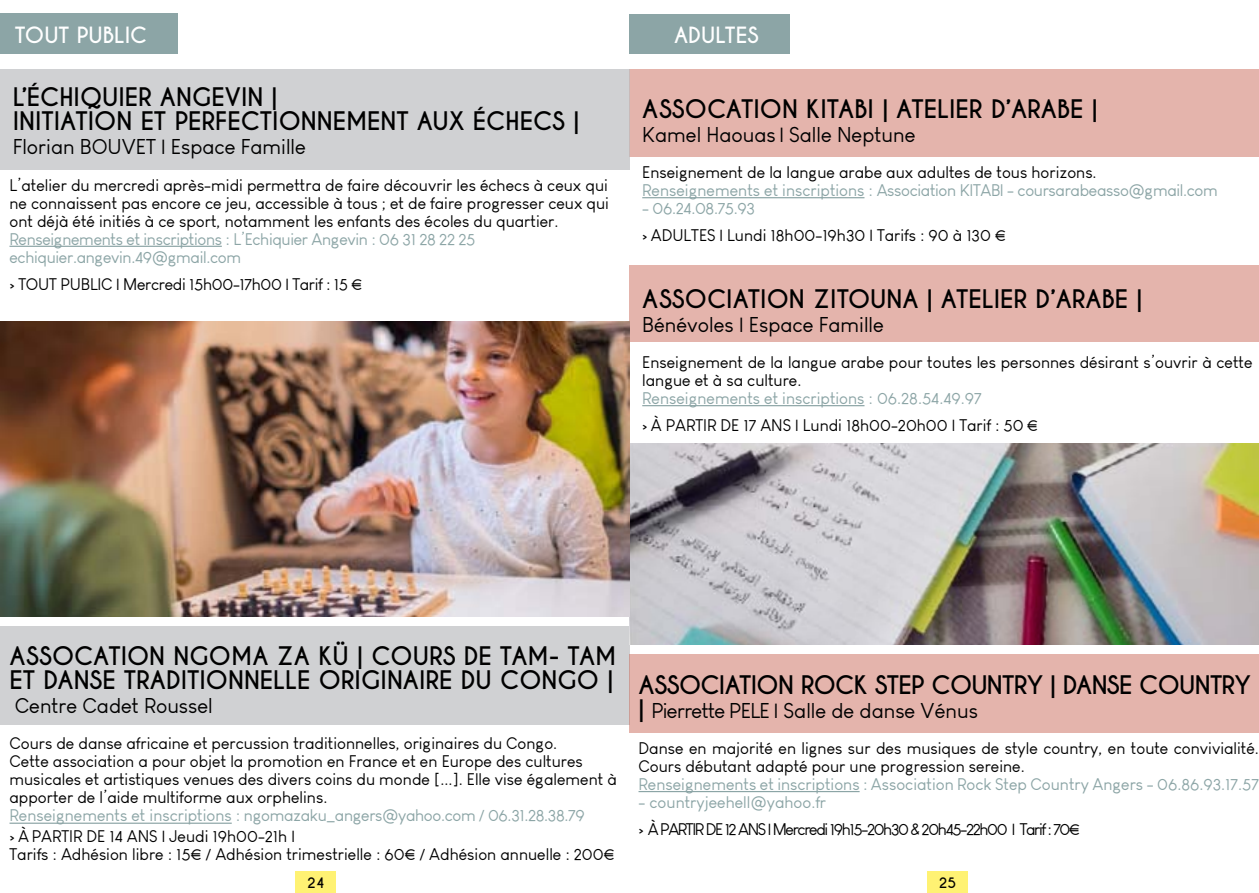
<style>
.page{position:relative;width:1259px;height:893px;background:#fff}
.page>*{position:absolute;margin:0;border:0;box-sizing:border-box;transform-origin:0 0}
.t1{font:700 24px/24px "Caviar Dreams";color:#000}
.t2{font:700 24px "Caviar Dreams";letter-spacing:-.03em;color:#000}
.t3{font:21px "Louis George Cafe";color:#000}
.t4{font:700 21px "Caviar Dreams";color:#fff}
.t5{font:16.5px/18px "Louis George Cafe";color:#000}
.t6{font:16.5px "Louis George Cafe";color:#8ca5a6}
.t7{font:16.5px/18px "Louis George Cafe";letter-spacing:-.02em;color:#8ca5a6}
.t8{font:16.5px "Louis George Cafe";letter-spacing:-.08em;color:#000}
.t9{font:16.5px "Louis George Cafe";letter-spacing:-.02em;color:#000}
.t10{font:700 13.5px "Caviar Dreams";color:#000}
.s1{font-family:"Caviar Dreams";font-weight:700;font-size:24px}
</style>
<div class="page">
<div style="left:296px;top:872px;width:40px;height:21px;background:#fff273"></div>
<div style="left:927px;top:872px;width:40px;height:21px;background:#fff273"></div>
<div style="left:629px;top:265px;width:630px;height:77px;background:#e4b4ac"></div>
<hr style="left:642px;top:405px;width:222px;height:1px;background:#8ca5a6">
<div style="left:629px;top:69px;width:630px;height:87px;background:#e4b4ac"></div>
<hr style="left:642px;top:197px;width:222px;height:1px;background:#8ca5a6">
<div style="left:629px;top:14px;width:161px;height:39px;background:#8ca5a6"></div>
<div style="left:0;top:626px;width:629px;height:98px;background:#d0d1d3"></div>
<div style="left:0;top:69px;width:629px;height:101px;background:#d0d1d3"></div>
<hr style="left:9px;top:246px;width:213px;height:1px;background:#8ca5a6">
<hr style="left:10px;top:823px;width:222px;height:1px;background:#8ca5a6">
<div style="left:0;top:14px;width:177px;height:40px;background:#8ca5a6"></div>
<div style="left:629px;top:654px;width:630px;height:79px;background:#e4b4ac"></div>
<hr style="left:638px;top:791px;width:221px;height:1px;background:#8ca5a6">
<img style="left:629px;top:443px;width:630px;height:202px">
<img style="left:0;top:321px;width:629px;height:296px">
<p class="t4" style="left:15px;top:22px;width:134px">TOUT PUBLIC</p>
<h1 class="t1" style="left:13px;top:86px;width:568px">L’ÉCHIQUIER ANGEVIN |<br>INITIATION ET PERFECTIONNEMENT AUX ÉCHECS |</h1>
<p class="t3" style="left:13px;top:134px;width:295px">Florian BOUVET | Espace Famille</p>
<p class="t5" style="left:9px;top:176px;width:601px;text-align:justify">L’atelier du mercredi après-midi permettra de faire découvrir les échecs à ceux qui ne connaissent pas encore ce jeu, accessible à tous ; et de faire progresser ceux qui ont déjà été initiés à ce sport, notamment les enfants des écoles du quartier.</p>
<p class="t7" style="left:9px;top:230px;width:467px">Renseignements et inscriptions : L’Echiquier Angevin : 06 31 28 22 25 echiquier.angevin.49@gmail.com</p>
<p class="t9" style="left:9px;top:274px;width:354px">› TOUT PUBLIC | Mercredi 15h00-17h00 | Tarif : 15 €</p>
<p class="t4" style="left:674px;top:22px;width:86px">ADULTES</p>
<h1 class="t1" style="left:642px;top:98px;width:457px">ASSOCATION KITABI | ATELIER D’ARABE |</h1>
<p class="t3" style="left:642px;top:122px;width:275px">Kamel Haouas | Salle Neptune</p>
<p class="t5" style="left:642px;top:163px;width:456px">Enseignement de la langue arabe aux adultes de tous horizons.</p>
<p class="t7" style="left:642px;top:181px;width:577px">Renseignements et inscriptions : Association KITABI - coursarabeasso@gmail.com</p>
<p class="t6" style="left:642px;top:198px;width:114px">- 06.24.08.75.93</p>
<p class="t5" style="left:642px;top:226px;width:30px">› Adultes</p>
<p class="t5" style="left:719px;top:226px;width:288px">| Lundi 18h00-19h30 | Tarifs : 90 à 130 €</p>
<h1 class="t1" style="left:642px;top:288px;width:502px">ASSOCIATION ZITOUNA | ATELIER D’ARABE |</h1>
<p class="t3" style="left:642px;top:312px;width:243px">Bénévoles | Espace Famille</p>
<p class="t5" style="left:642px;top:353px;width:612px">Enseignement de la langue arabe pour toutes les personnes désirant s’ouvrir à cette langue et à sa culture.</p>
<p class="t6" style="left:642px;top:388px;width:341px">Renseignements et inscriptions : 06.28.54.49.97</p>
<p class="t5" style="left:642px;top:416px;width:33px">› à partir</p>
<p class="t5" style="left:720px;top:416px;width:51px">de 17 ans</p>
<p class="t5" style="left:795px;top:416px;width:244px">| Lundi 18h00-20h00 | Tarif : 50 €</p>
<h1 class="t1" style="left:10px;top:645px;width:608px">ASSOCATION NGOMA ZA KÜ | COURS DE TAM- TAM<br>ET DANSE TRADITIONNELLE ORIGINAIRE DU CONGO |</h1>
<p class="t3" style="left:15px;top:694px;width:200px">Centre Cadet Roussel</p>
<p class="t5" style="left:10px;top:735px;width:609px">Cours de danse africaine et percussion traditionnelles, originaires du Congo.<br>Cette association a pour objet la promotion en France et en Europe des cultures musicales et artistiques venues des divers coins du monde [...]. Elle vise également à apporter de l’aide multiforme aux orphelins.</p>
<p class="t6" style="left:10px;top:806px;width:577px">Renseignements et inscriptions : ngomazaku_angers@yahoo.com / 06.31.28.38.79</p>
<p class="t5" style="left:10px;top:828px;width:606px">› à PaRTIR DE 14 ANS | Jeudi 19h00-21h |<br>Tarifs : Adhésion libre : 15€ / Adhésion trimestrielle : 60€ / Adhésion annuelle : 200€</p>
<h1 class="t2" style="left:638px;top:670px;width:614px">ASSOCIATION ROCK STEP COUNTRY | DANSE COUNTRY</h1>
<p class="t3" style="left:638px;top:698px;width:341px"><span class="s1">|</span> Pierrette PELE | Salle de danse Vénus</p>
<p class="t5" style="left:638px;top:739px;width:622px">Danse en majorité en lignes sur des musiques de style country, en toute convivialité.<br>Cours débutant adapté pour une progression sereine.</p>
<p class="t6" style="left:638px;top:774px;width:622px">Renseignements et inscriptions : Association Rock Step Country Angers - 06.86.93.17.57</p>
<p class="t6" style="left:638px;top:792px;width:189px">- countryjeehell@yahoo.fr</p>
<p class="t5" style="left:638px;top:820px;width:30px">› àpartir</p>
<p class="t8" style="left:705px;top:819px;width:376px">de 12 ans | Mercredi 19h15-20h30 &amp; 20h45-22h00 | Tarif : 70€</p>
<p class="t10" style="left:307px;top:874px;width:19px">24</p>
<p class="t10" style="left:938px;top:874px;width:19px">25</p>
</div>
